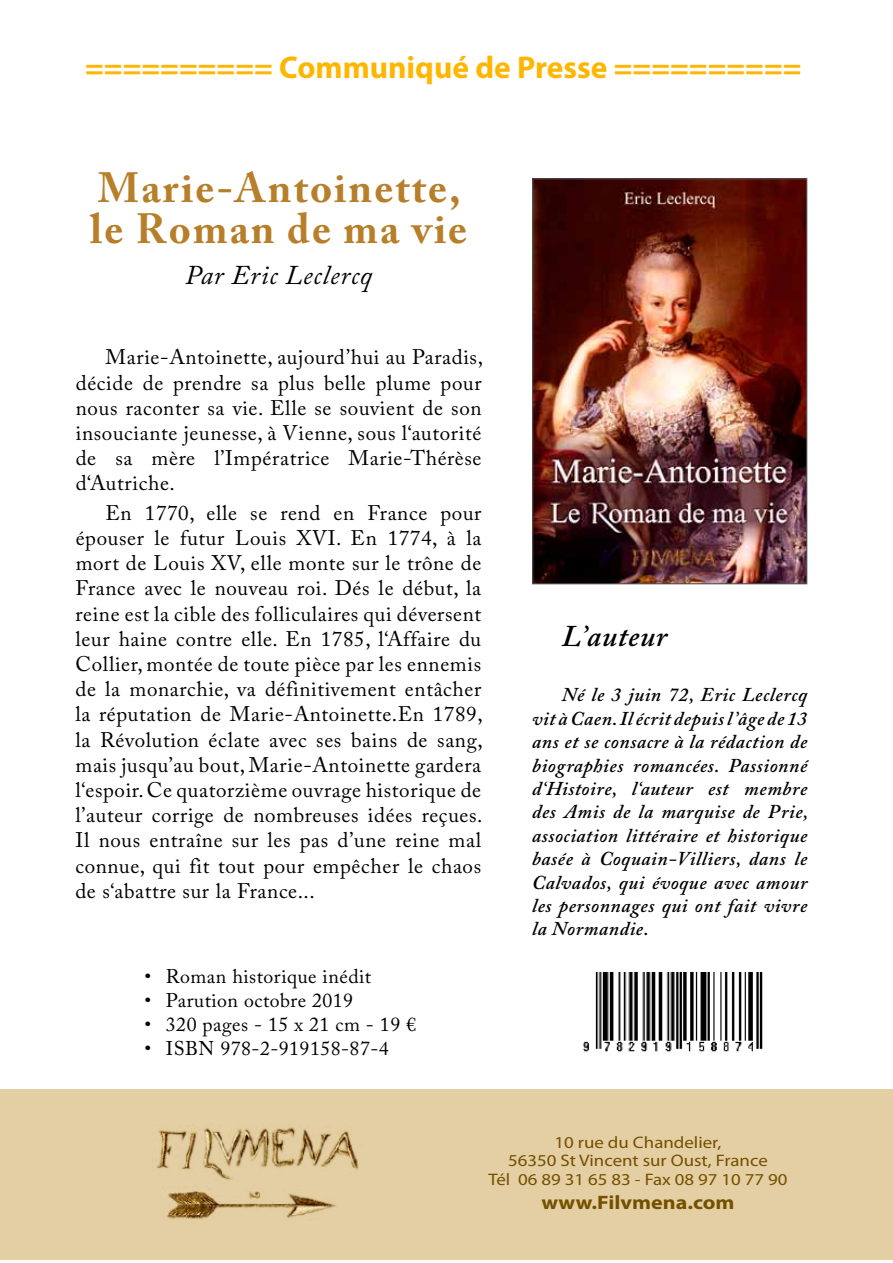
<style>
.page{position:relative;width:893px;height:1263px;background:#fff}
.page>*{position:absolute;margin:0;border:0;box-sizing:border-box;transform-origin:0 0}
.t1{font:700 42px/41px "Adobe Caslon Pro";letter-spacing:.05em;color:#b77f29}
.t2{font:700 31.5px "Myriad Pro";color:#ffb600}
.t3{font:italic 600 30px "Adobe Caslon Pro";letter-spacing:.03em;color:#000}
.t4{font:italic 27px "Adobe Caslon Pro";letter-spacing:.03em;color:#000}
.t5{font:21px/25.2px "Adobe Caslon Pro";letter-spacing:.03em;color:#000;text-align:justify}
.t6{font:19.8px "Adobe Caslon Pro";letter-spacing:.025em;color:#000}
.t7{font:italic 600 19.5px/23.4px "Adobe Caslon Pro";letter-spacing:.03em;color:#000;text-align:justify}
.t8{font:700 19.5px "Myriad Pro";color:#755000;scale:1.13 1}
.t9{font:16.65px/18.8px "Myriad Pro";color:#755000;text-align:center;scale:1.13 1}
</style>
<div class="page">
<div style="left:0;top:1089px;width:893px;height:171px;background:#e3cfa3"></div>
<img style="left:156px;top:1127px;width:203px;height:92px">
<img style="left:583px;top:972px;width:180px;height:80px">
<img style="left:534px;top:180px;width:271px;height:402px">
<div style="left:532px;top:178px;width:275px;height:406px;border:1px solid #515254"></div>
<h2 class="t2" style="left:85px;top:46px;width:718px">========== Communiqué de Presse ==========</h2>
<h1 class="t1" style="left:90px;top:167px;width:379px">Marie-Antoinette, le Roman de ma vie</h1>
<p class="t4" style="left:185px;top:259px;width:189px">Par Eric Leclercq</p>
<p class="t5" style="left:76px;top:344px;width:409px;text-indent:30px">Marie-Antoinette, aujourd’hui au Paradis, décide de prendre sa plus belle plume pour nous raconter sa vie. Elle se souvient de son insouciante jeunesse, à Vienne, sous l‘autorité de sa mère l’Impératrice Marie-Thérèse d‘Autriche.</p>
<p class="t5" style="left:75px;top:500px;width:409px;text-indent:30px">En 1770, elle se rend en France pour épouser le futur Louis XVI. En 1774, à la mort de Louis XV, elle monte sur le trône de France avec le nouveau roi. Dés le début, la reine est la cible des folliculaires qui déversent leur haine contre elle. En 1785, l‘Affaire du Collier, montée de toute pièce par les ennemis de la monarchie, va définitivement entâcher la réputation de Marie-Antoinette.En 1789, la Révolution éclate avec ses bains de sang, mais jusqu’au bout, Marie-Antoinette gardera l‘espoir.Ce quatorzième ouvrage historique de l’auteur corrige de nombreuses idées reçues.<br>Il nous entraîne sur les pas d’une reine mal connue, qui fit tout pour empêcher le chaos de s‘abattre sur la France...</p>
<p class="t6" style="left:145px;top:965px;width:228px">• Roman historique inédit</p>
<p class="t6" style="left:145px;top:989px;width:210px">• Parution octobre 2019</p>
<p class="t6" style="left:145px;top:1012px;width:273px">• 320 pages - 15 x 21 cm - 19 €</p>
<p class="t6" style="left:145px;top:1036px;width:246px">• ISBN 978-2-919158-87-4</p>
<h3 class="t3" style="left:562px;top:618px;width:107px">L’auteur</h3>
<p class="t7" style="left:532px;top:683px;width:277px;text-indent:30px">Né le 3 juin 72, Eric Leclercq vit à Caen. Il écrit depuis l’âge de 13 ans et se consacre à la rédaction de biographies romancées. Passionné d‘Histoire, l‘auteur est membre des Amis de la marquise de Prie, association littéraire et historique basée à Coquain-Villiers, dans le Calvados, qui évoque avec amour les personnages qui ont fait vivre la Normandie.</p>
<p class="t9" style="left:488px;top:1132px;width:266px">10 rue du Chandelier,<br>56350 St Vincent sur Oust, France<br>Tél 06 89 31 65 83 - Fax 08 97 10 77 90</p>
<p class="t8" style="left:541px;top:1189px;width:172px">www.Filvmena.com</p>
</div>
